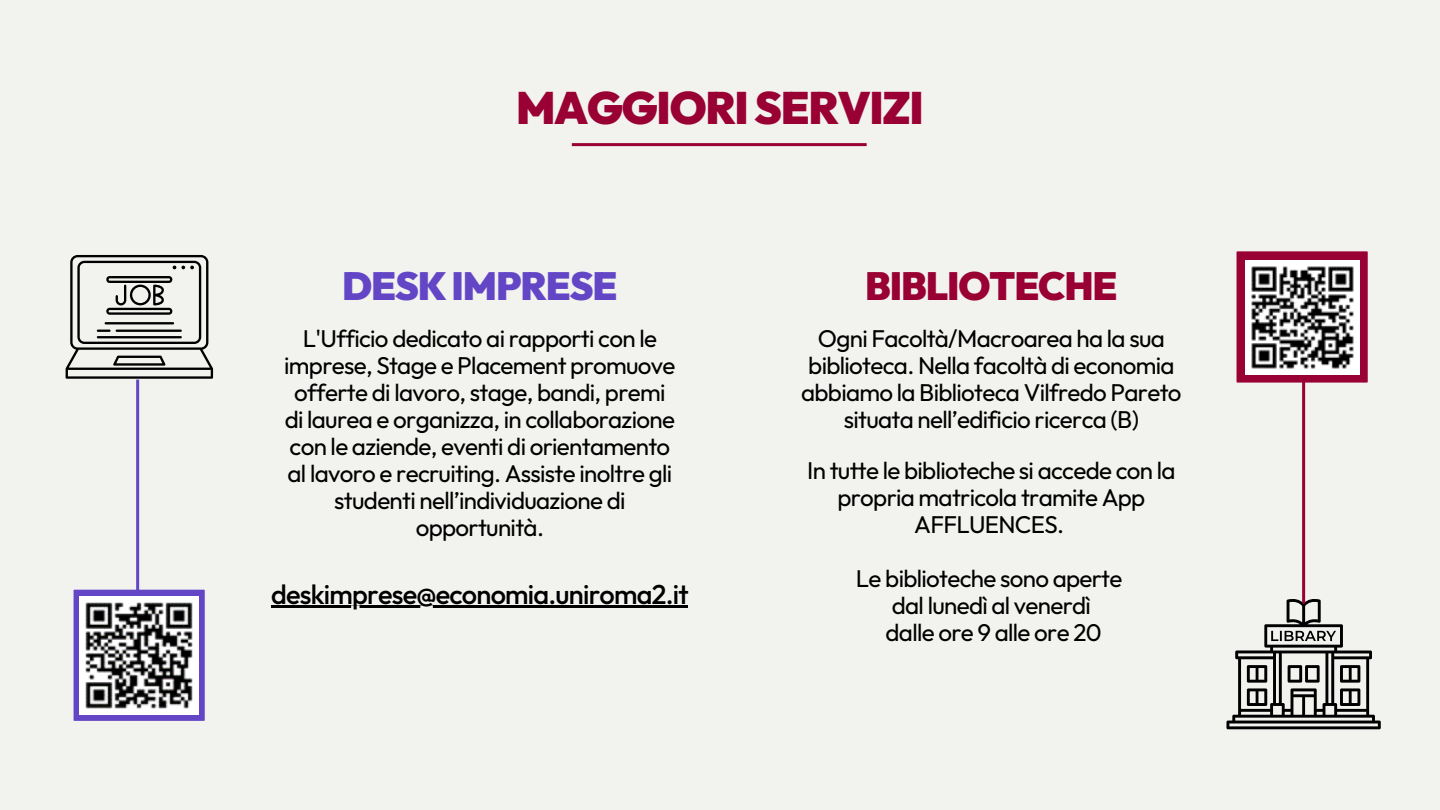
<style>
.page{position:relative;width:1440px;height:810px;background:#f2f2ee}
.page>*{position:absolute;margin:0;border:0;box-sizing:border-box;transform-origin:0 0}
.t1{font:900 45.2px "Outfit";letter-spacing:-.03em;color:#903}
.t2{font:900 39.2px "Outfit";letter-spacing:-.03em;color:#6346c6}
.t3{font:900 39.2px "Outfit";letter-spacing:-.03em;color:#903}
.t4{font:500 27.2px "Outfit";letter-spacing:-.03em;color:#000}
.t5{font:24.2px/27px "Outfit";letter-spacing:-.03em;color:#000;text-align:center}
</style>
<div class="page">
<svg style="left:1226px;top:598px;width:155px;height:131px"></svg>
<svg style="left:66px;top:255px;width:147px;height:124px"></svg>
<svg style="left:74px;top:590px;width:131px;height:131px;background:#7156ca"></svg>
<hr style="left:136px;top:380px;width:3px;height:294px;background:#6346c6">
<img style="left:80px;top:596px;width:118px;height:119px">
<hr style="left:271px;top:606px;width:417px;height:2px;background:#000">
<svg style="left:1237px;top:251px;width:131px;height:132px;background:#a11543"></svg>
<hr style="left:1302px;top:309px;width:3px;height:295px;background:#903">
<img style="left:1245px;top:260px;width:114px;height:114px">
<hr style="left:572px;top:143px;width:295px;height:3px;background:#903">
<h1 class="t1" style="left:516px;top:79px;width:409px">MAGGIORISERVIZI</h1>
<p class="t2" style="left:342px;top:260px;width:277px">DESKIMPRESE</p>
<p class="t5" style="left:284px;top:324px;width:393px">L'Ufficio dedicato ai rapporti con le imprese, Stage e Placement promuove offerte di lavoro, stage, bandi, premi di laurea e organizza, in collaborazione con le aziende, eventi di orientamento al lavoro e recruiting. Assiste inoltre gli studenti nell’individuazione di opportunità.</p>
<p class="t4" style="left:271px;top:577px;width:419px">deskimprese@economia.uniroma2.it</p>
<h2 class="t3" style="left:865px;top:260px;width:254px">BIBLIOTECHE</h2>
<h2 class="t5" style="left:801px;top:324px;width:382px">Ogni Facoltà/Macroarea ha la sua biblioteca. Nella facoltà di economia abbiamo la Biblioteca Vilfredo Pareto situata nell’edificio ricerca (B)</h2>
<p class="t5" style="left:807px;top:457px;width:370px">In tutte le biblioteche si accede con la propria matricola tramite App<br>AFFLUENCES.</p>
<p class="t5" style="left:856px;top:565px;width:268px">Le biblioteche sono aperte</p>
<p class="t5" style="left:892px;top:592px;width:201px">dal lunedì al venerdì</p>
<p class="t5" style="left:886px;top:619px;width:218px">dalle ore 9 alle ore 20</p>
</div>
